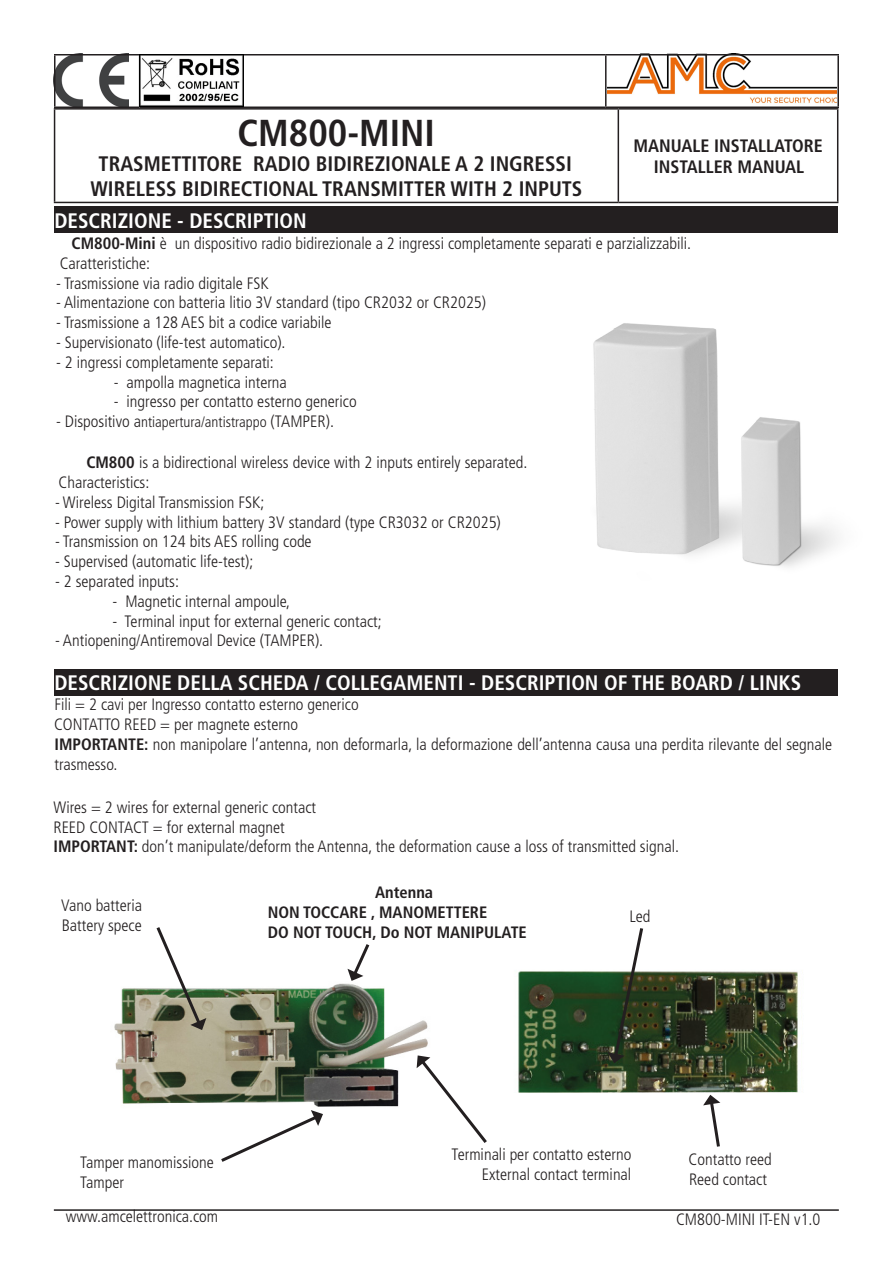
<style>
.page{position:relative;width:893px;height:1263px;background:#fff}
.page>*{position:absolute;margin:0;border:0;box-sizing:border-box;transform-origin:0 0}
.t1{font:700 condensed 37.5px "Frutiger LT Std";color:#231f20}
.TITOLO_1_-_BIANCO{font:700 condensed 21px "Frutiger LT Std";color:#fff}
.titolo_1_non_in_somm{font:700 condensed 21px "Frutiger LT Std";color:#231f20}
.titolo_1_non_in_somm-2{font:700 condensed 18px "Frutiger LT Std";color:#231f20}
.testo_normale{font:300 condensed 16.5px/19.8px "Frutiger LT Std";color:#231f20}
.testo_normale-2{font:700 condensed 16.5px "Frutiger LT Std";color:#231f20}
.testo_normale-3{font:300 condensed 15px "Frutiger LT Std";color:#231f20}
.s1{font-weight:700}
.s2{font-size:16.5px}
</style>
<div class="page">
<hr style="left:54px;top:1209px;width:785px;height:2px;background:#231f20">
<img style="left:56px;top:56px;width:73px;height:51px">
<img style="left:607px;top:56px;width:230px;height:47px">
<hr style="left:54px;top:108px;width:564px;height:2px;background:#231f20">
<hr style="left:54px;top:110px;width:1px;height:92px;background:#231f20">
<hr style="left:618px;top:108px;width:220px;height:2px;background:#231f20">
<hr style="left:618px;top:110px;width:1px;height:92px;background:#231f20">
<hr style="left:837px;top:110px;width:1px;height:92px;background:#231f20">
<hr style="left:54px;top:202px;width:564px;height:1px;background:#231f20">
<hr style="left:618px;top:202px;width:220px;height:1px;background:#231f20">
<hr style="left:54px;top:54px;width:86px;height:2px;background:#231f20">
<hr style="left:54px;top:56px;width:2px;height:51px;background:#231f20">
<hr style="left:140px;top:54px;width:466px;height:2px;background:#231f20">
<hr style="left:606px;top:54px;width:233px;height:2px;background:#231f20">
<hr style="left:605px;top:56px;width:1px;height:51px;background:#231f20">
<hr style="left:837px;top:56px;width:2px;height:51px;background:#231f20">
<hr style="left:54px;top:107px;width:86px;height:1px;background:#231f20">
<hr style="left:140px;top:107px;width:466px;height:1px;background:#231f20">
<hr style="left:606px;top:107px;width:233px;height:1px;background:#231f20">
<div style="left:54px;top:207px;width:783px;height:26px;background:#231f20"></div>
<img style="left:139px;top:54px;width:104px;height:53px">
<div style="left:54px;top:669px;width:783px;height:26px;background:#231f20"></div>
<img style="left:593px;top:323px;width:245px;height:244px">
<img style="left:114px;top:983px;width:314px;height:124px">
<img style="left:518px;top:971px;width:280px;height:124px">
<svg style="left:221px;top:1110px;width:102px;height:52px"></svg>
<svg style="left:154px;top:927px;width:52px;height:103px"></svg>
<svg style="left:347px;top:944px;width:23px;height:37px"></svg>
<svg style="left:417px;top:1055px;width:70px;height:88px"></svg>
<svg style="left:703px;top:1095px;width:18px;height:52px"></svg>
<svg style="left:608px;top:928px;width:37px;height:135px"></svg>
<p class="t1" style="left:237px;top:111px;width:199px">CM800-MINI</p>
<p class="titolo_1_non_in_somm" style="left:99px;top:151px;width:475px">TRASMETTITORE RADIO BIDIREZIONALE A 2 INGRESSI</p>
<p class="titolo_1_non_in_somm" style="left:90px;top:177px;width:494px">WIRELESS BIDIRECTIONAL TRANSMITTER WITH 2 INPUTS</p>
<p class="titolo_1_non_in_somm-2" style="left:634px;top:135px;width:191px">MANUALE INSTALLATORE</p>
<p class="titolo_1_non_in_somm-2" style="left:654px;top:156px;width:152px">INSTALLER MANUAL</p>
<p class="TITOLO_1_-_BIANCO" style="left:54px;top:208px;width:254px">DESCRIZIONE - DESCRIPTION</p>
<p class="testo_normale" style="left:72px;top:234px;width:621px"><span class="s1">CM800-Mini</span> è un dispositivo radio bidirezionale a 2 ingressi completamente separati e parzializzabili.</p>
<p class="testo_normale" style="left:60px;top:253px;width:92px">Caratteristiche:</p>
<p class="testo_normale" style="left:56px;top:273px;width:214px">- Trasmissione via radio digitale FSK</p>
<p class="testo_normale" style="left:56px;top:293px;width:432px">- Alimentazione con batteria litio 3V standard (tipo CR2032 or CR2025)</p>
<p class="testo_normale" style="left:56px;top:313px;width:277px">- Trasmissione a 128 AES bit a codice variabile</p>
<p class="testo_normale" style="left:56px;top:333px;width:231px">- Supervisionato (life-test automatico).</p>
<p class="testo_normale" style="left:56px;top:352px;width:219px">- 2 ingressi completamente separati:</p>
<p class="testo_normale" style="left:114px;top:372px;width:175px">- ampolla magnetica interna</p>
<p class="testo_normale" style="left:114px;top:392px;width:244px">- ingresso per contatto esterno generico</p>
<p class="testo_normale-3" style="left:56px;top:414px;width:279px"><span class="s2">- Dispositivo a</span>ntiapertura/antistrappo <span class="s2">(TAMPER).</span></p>
<p class="testo_normale" style="left:86px;top:453px;width:442px"><span class="s1">CM800</span> is a bidirectional wireless device with 2 inputs entirely separated.</p>
<p class="testo_normale" style="left:59px;top:473px;width:92px">Characteristics:</p>
<p class="testo_normale" style="left:55px;top:492px;width:211px">- Wireless Digital Transmission FSK;</p>
<p class="testo_normale" style="left:55px;top:512px;width:447px">- Power supply with lithium battery 3V standard (type CR3032 or CR2025)</p>
<p class="testo_normale" style="left:55px;top:532px;width:258px">- Transmission on 124 bits AES rolling code</p>
<p class="testo_normale" style="left:55px;top:552px;width:200px">- Supervised (automatic life-test);</p>
<p class="testo_normale" style="left:55px;top:572px;width:125px">- 2 separated inputs:</p>
<p class="testo_normale" style="left:113px;top:591px;width:179px">- Magnetic internal ampoule,</p>
<p class="testo_normale" style="left:113px;top:611px;width:271px">- Terminal input for external generic contact;</p>
<p class="testo_normale" style="left:55px;top:631px;width:270px">- Antiopening/Antiremoval Device (TAMPER).</p>
<p class="TITOLO_1_-_BIANCO" style="left:54px;top:670px;width:748px">DESCRIZIONE DELLA SCHEDA / COLLEGAMENTI - DESCRIPTION OF THE BOARD / LINKS</p>
<p class="testo_normale" style="left:54px;top:695px;width:306px">Fili = 2 cavi per Ingresso contatto esterno generico</p>
<p class="testo_normale" style="left:54px;top:715px;width:246px">CONTATTO REED = per magnete esterno</p>
<p class="testo_normale" style="left:54px;top:735px;width:779px"><span class="s1">IMPORTANTE:</span> non manipolare l’antenna, non deformarla, la deformazione dell’antenna causa una perdita rilevante del segnale trasmesso.</p>
<p class="testo_normale" style="left:54px;top:797px;width:264px">Wires = 2 wires for external generic contact</p>
<p class="testo_normale" style="left:53px;top:817px;width:233px">REED CONTACT = for external magnet</p>
<p class="testo_normale" style="left:53px;top:837px;width:627px"><span class="s1">IMPORTANT:</span> don’t manipulate/deform the Antenna, the deformation cause a loss of transmitted signal.</p>
<p class="testo_normale" style="left:61px;top:896px;width:82px">Vano batteria</p>
<p class="testo_normale" style="left:62px;top:916px;width:82px">Battery spece</p>
<p class="testo_normale-2" style="left:375px;top:883px;width:60px">Antenna</p>
<p class="testo_normale-2" style="left:268px;top:902px;width:221px">NON TOCCARE , MANOMETTERE</p>
<p class="testo_normale-2" style="left:268px;top:922px;width:261px">DO NOT TOUCH, Do NOT MANIPULATE</p>
<p class="testo_normale" style="left:629px;top:907px;width:23px">Led</p>
<p class="testo_normale" style="left:80px;top:1152px;width:135px">Tamper manomissione</p>
<p class="testo_normale" style="left:80px;top:1172px;width:45px">Tamper</p>
<p class="testo_normale" style="left:452px;top:1145px;width:181px">Terminali per contatto esterno</p>
<p class="testo_normale" style="left:482px;top:1164px;width:151px">External contact terminal</p>
<p class="testo_normale" style="left:689px;top:1149px;width:85px">Contatto reed</p>
<p class="testo_normale" style="left:689px;top:1169px;width:79px">Reed contact</p>
<p class="testo_normale" style="left:66px;top:1207px;width:154px">www.amcelettronica.com</p>
<p class="testo_normale" style="left:676px;top:1210px;width:146px">CM800-MINI IT-EN v1.0</p>
</div>
